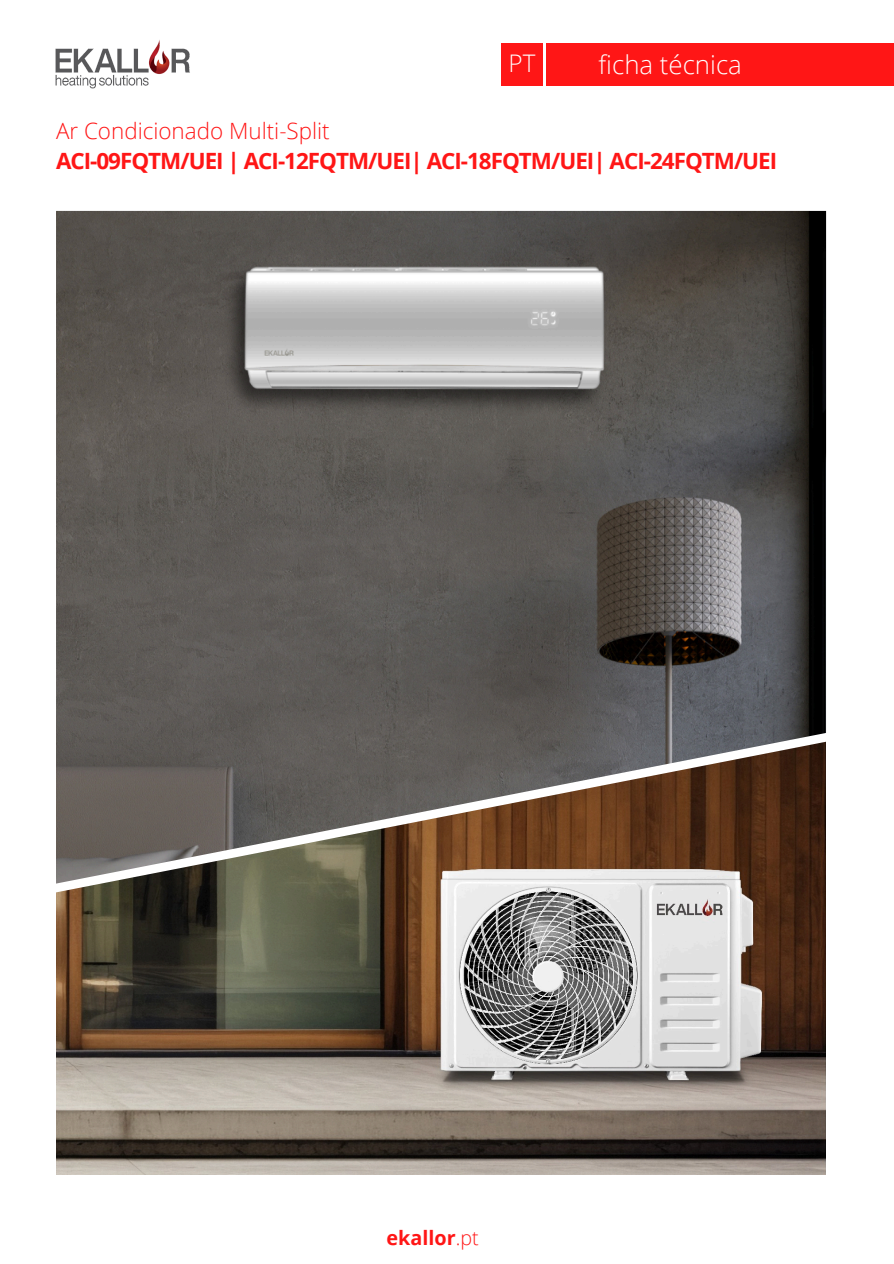
<style>
.page{position:relative;width:894px;height:1264px;background:#fff}
.page>*{position:absolute;margin:0;border:0;box-sizing:border-box;transform-origin:0 0}
.t1{font:300 25.8px "Open Sans";color:#fff}
.t2{font:300 24.3px "Open Sans";color:#fff}
.t3{font:700 22.35px/30.3px "Open Sans";letter-spacing:-.045em;color:#ff1616}
.t4{font:700 19.8px "Open Sans";color:#ff1616}
.s1{font-weight:300}
</style>
<div class="page">
<img style="left:56px;top:905px;width:769px;height:269px">
<svg style="left:56px;top:687px;width:770px;height:218px;background:#867f73"></svg>
<img style="left:56px;top:211px;width:769px;height:672px">
<img style="left:55px;top:40px;width:135px;height:49px">
<div style="left:546px;top:43px;width:347px;height:43px;background:#ff1616"></div>
<div style="left:501px;top:43px;width:41px;height:43px;background:#ff1616"></div>
<p class="t2" style="left:508px;top:47px;width:28px">PT</p>
<h3 class="t1" style="left:598px;top:46px;width:145px">ficha técnica</h3>
<p class="t3" style="left:56px;top:115px;width:722px"><span class="s1">Ar Condicionado Multi-Split<br></span>ACI-09FQTM/UEI | ACI-12FQTM/UEI| ACI-18FQTM/UEI| ACI-24FQTM/UEI</p>
<h2 class="t4" style="left:386px;top:1223px;width:94px">ekallor<span class="s1">.pt</span></h2>
</div>
